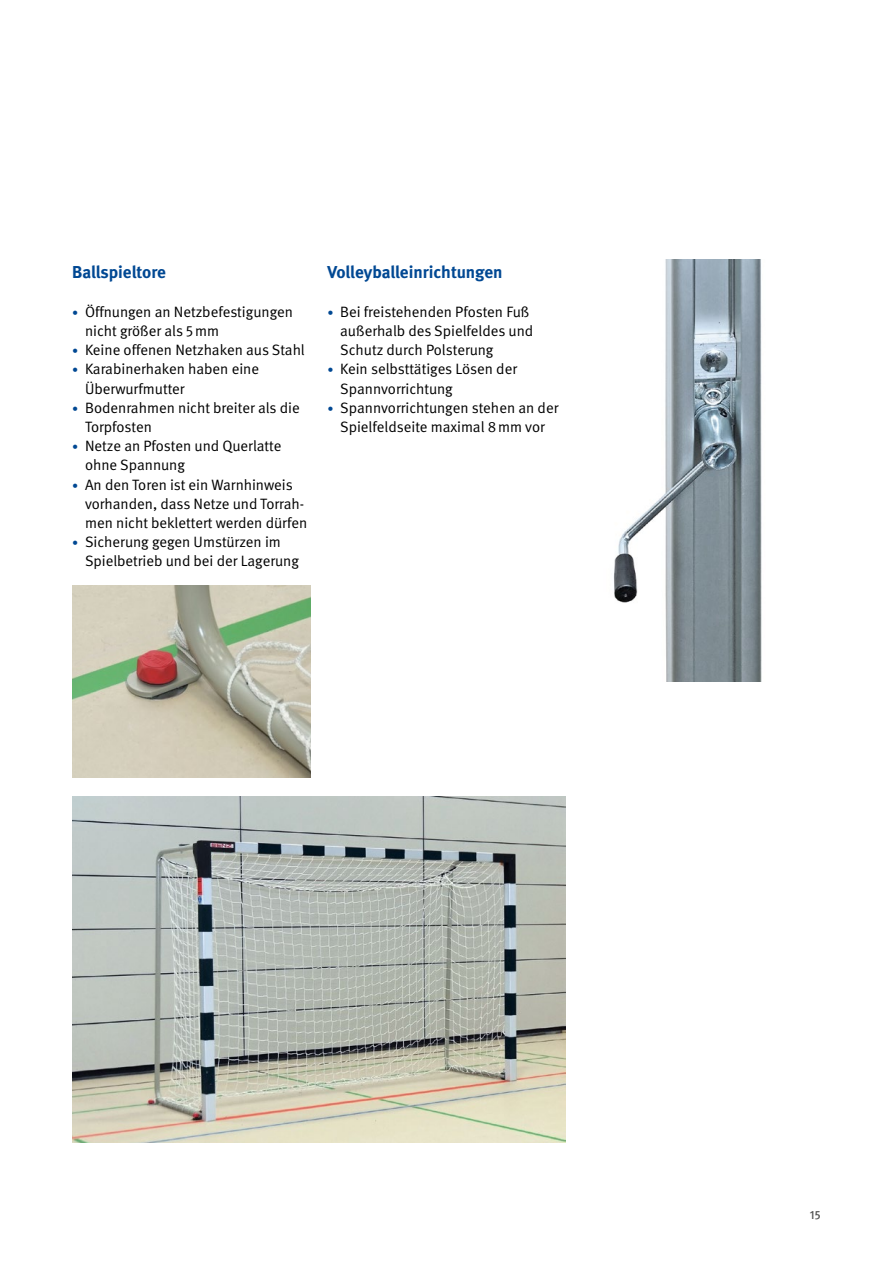
<style>
.page{position:relative;width:893px;height:1263px;background:#fff}
.page>*{position:absolute;margin:0;border:0;box-sizing:border-box;transform-origin:0 0}
.Überschriften_H2{font:700 17.25px "DGUV Meta";letter-spacing:-.005em;color:#004893}
.t1{font:15px/19.2px "DGUV Meta";color:#000}
.t2{font:500 12px "DGUV Meta";color:#565655}
.s1{font-size:12px;color:#004893}
</style>
<div class="page">
<img style="left:72px;top:797px;width:494px;height:345px">
<img style="left:72px;top:586px;width:238px;height:192px">
<img style="left:613px;top:259px;width:149px;height:423px">
<h2 class="Überschriften_H2" style="left:72px;top:262px;width:95px">Ballspieltore</h2>
<p class="t1" style="left:85px;top:302px;width:209px;text-indent:-13px"><span class="s1">•</span> Öffnungen an Netzbefestigungen nicht größer als 5mm</p>
<p class="t1" style="left:72px;top:341px;width:234px"><span class="s1">•</span> Keine offenen Netzhaken aus Stahl</p>
<p class="t1" style="left:85px;top:360px;width:176px;text-indent:-13px"><span class="s1">•</span> Karabinerhaken haben eine<br>Überwurfmutter</p>
<p class="t1" style="left:85px;top:398px;width:216px;text-indent:-13px"><span class="s1">•</span> Bodenrahmen nicht breiter als die<br>Torpfosten</p>
<p class="t1" style="left:85px;top:437px;width:198px;text-indent:-13px"><span class="s1">•</span> Netze an Pfosten und Querlatte ohne Spannung</p>
<p class="t1" style="left:85px;top:475px;width:224px;text-indent:-13px"><span class="s1">•</span> An den Toren ist ein Warnhinweis vorhanden, dass Netze und Torrah&shy;men nicht beklettert werden dürfen</p>
<p class="t1" style="left:85px;top:533px;width:215px;text-indent:-13px"><span class="s1">•</span> Sicherung gegen Umstürzen im<br>Spielbetrieb und bei der Lagerung</p>
<h2 class="Überschriften_H2" style="left:327px;top:262px;width:177px">Volleyballeinrichtungen</h2>
<p class="t1" style="left:340px;top:302px;width:195px;text-indent:-13px"><span class="s1">•</span> Bei freistehenden Pfosten Fuß außerhalb des Spielfeldes und<br>Schutz durch Polsterung</p>
<p class="t1" style="left:340px;top:360px;width:178px;text-indent:-13px"><span class="s1">•</span> Kein selbsttätiges Lösen der<br>Spannvorrichtung</p>
<p class="t1" style="left:327px;top:398px;width:232px;text-align:center"><span class="s1">•</span> Spannvorrichtungen stehen an der<br>Spielfeldseite maximal 8mm vor</p>
<p class="t2" style="left:810px;top:1208px;width:12px">15</p>
</div>
